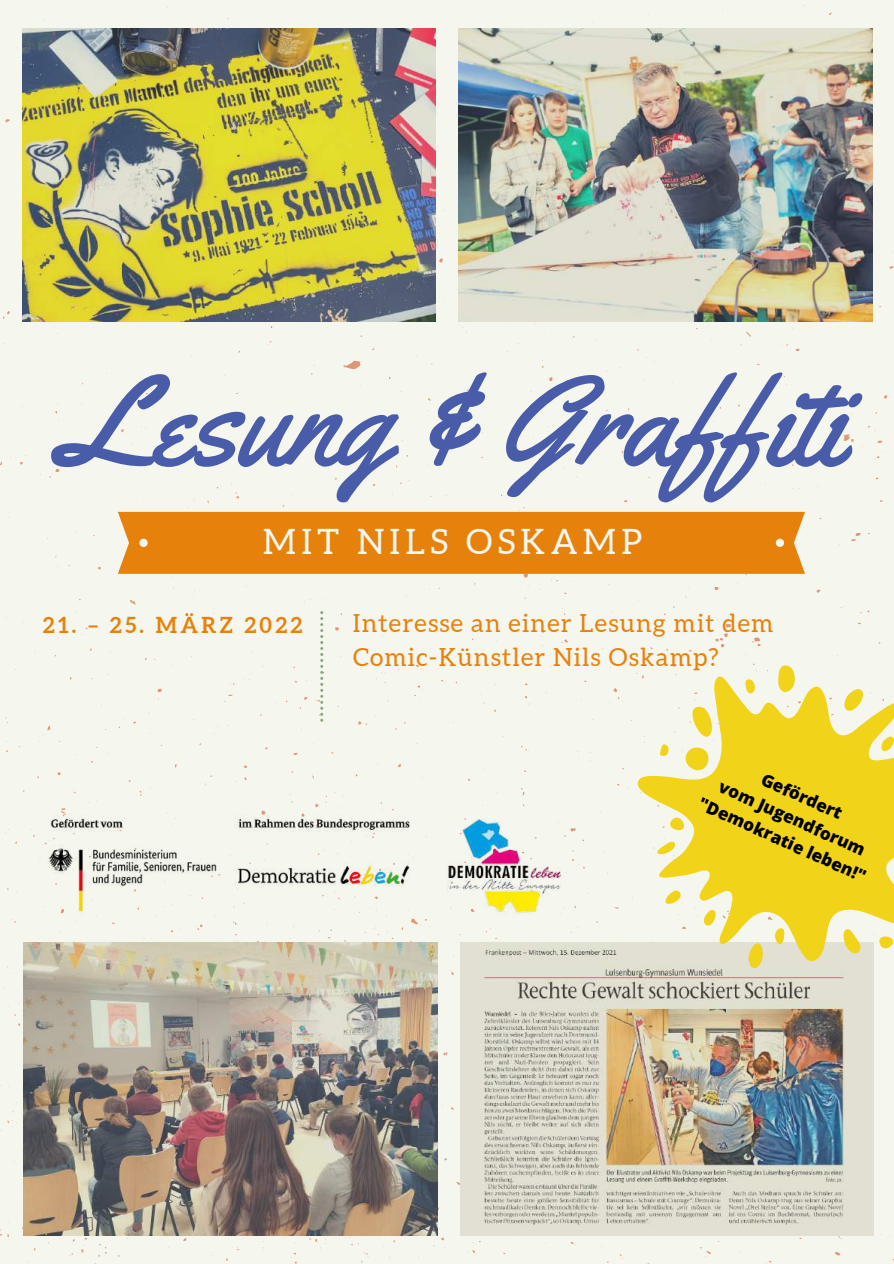
<style>
.page{position:relative;width:894px;height:1264px;background:#fff}
.page>*{position:absolute;margin:0;border:0;box-sizing:border-box;transform-origin:0 0}
.t1{font:126.3px "Yellowtail";color:#495ca9}
.t2{font:34.95px "Aleo";letter-spacing:.15em;color:#f5f6ed}
.t3{font:24.9px/35px "Aleo";letter-spacing:.05em;color:#e6820c}
.t4{font:700 21.9px "Aleo";letter-spacing:.15em;color:#e6820c}
.t5{font:800 17.1px/23.9px "Open Sans";color:#000;text-align:center}
</style>
<div class="page">
<div style="left:0;top:0;width:893px;height:1263px;background:#f5f6ed"></div>
<img style="left:22px;top:29px;width:414px;height:292px">
<img style="left:458px;top:29px;width:413px;height:292px">
<div style="left:118px;top:512px;width:686px;height:62px;background:#e6820c"></div>
<svg style="left:775px;top:538px;width:8px;height:9px"></svg>
<svg style="left:139px;top:538px;width:9px;height:9px"></svg>
<svg style="left:320px;top:611px;width:3px;height:110px"></svg>
<img style="left:460px;top:942px;width:413px;height:293px">
<img style="left:24px;top:942px;width:413px;height:293px">
<svg style="left:585px;top:612px;width:308px;height:411px;background:#ede29a"></svg>
<img style="left:24px;top:796px;width:410px;height:138px">
<img style="left:441px;top:812px;width:125px;height:106px">
<h1 class="t1" style="left:60px;top:342px;width:784px">Lesung &amp; Graffiti</h1>
<h2 class="t2" style="left:263px;top:521px;width:380px">MIT NILS OSKAMP</h2>
<p class="t4" style="left:43px;top:612px;width:261px">21. – 25. MÄRZ 2022</p>
<p class="t3" style="left:353px;top:605px;width:422px">Interesse an einer Lesung mit dem<br>Comic-Künstler Nils Oskamp?</p>
<p class="t5" style="left:723px;top:747px;width:183px;rotate:24deg">Gefördert<br>vom Jugendforum "Demokratie leben!"</p>
</div>
